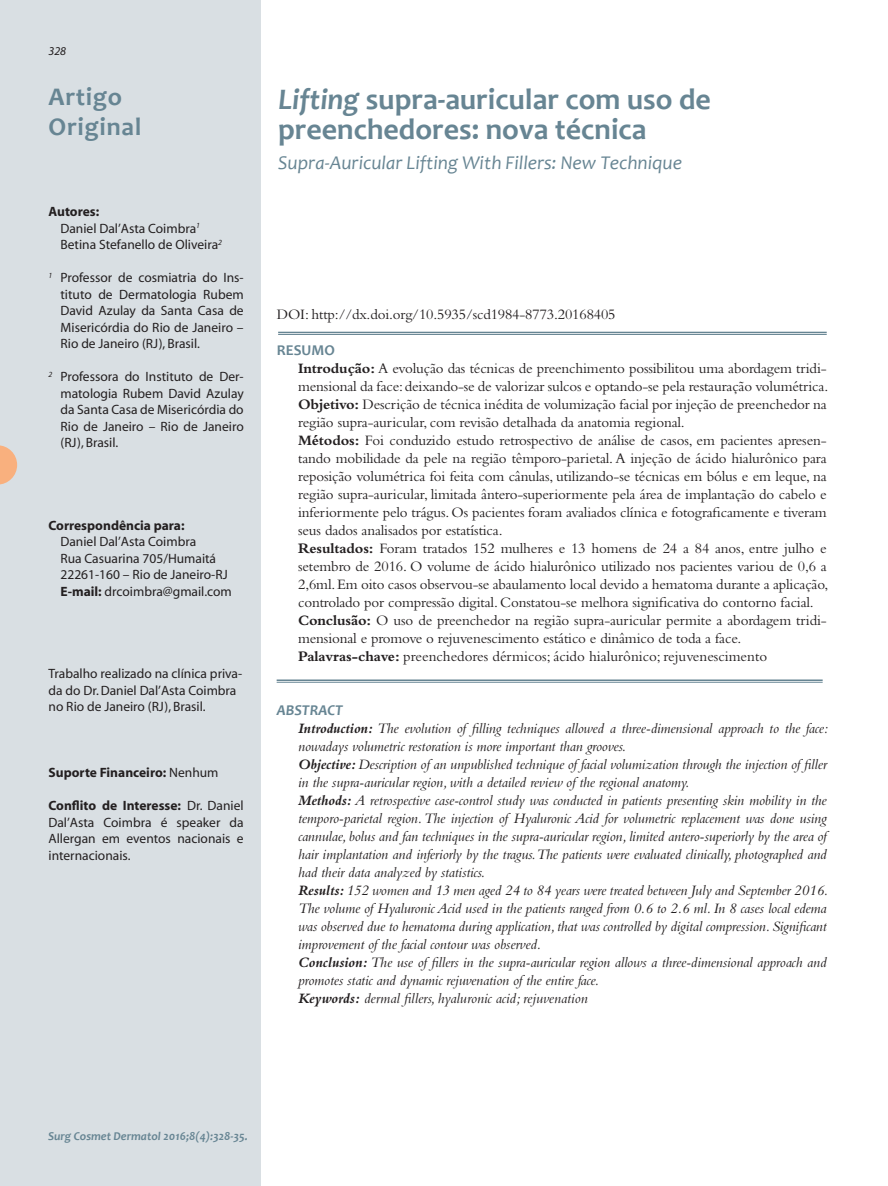
<style>
.page{position:relative;width:888px;height:1186px;background:#fff}
.page>*{position:absolute;margin:0;border:0;box-sizing:border-box;transform-origin:0 0}
.t1{font:700 30px "Candara";color:#678593}
.t2{font:700 25.5px "Candara";letter-spacing:.03em;color:#678593}
.t3{font:italic 19.5px "Candara";color:#678593}
.t4{font:15px/18px "Bembo";letter-spacing:-.01em;color:#231f20}
.t5{font:italic 15px/18px "Bembo";letter-spacing:-.01em;color:#231f20}
.t6{font:italic 700 15px "Candara";color:#678593}
.t7{font:700 15px "Candara";color:#678593}
.t8{font:13.5px/16.5px "Myriad";color:#231f20;text-align:justify}
.t9{font:700 13.5px "Myriad";color:#231f20}
.t10{font:italic 700 12px "Candara";color:#678593}
.t11{font:italic 12px "Myriad";color:#231f20}
.s1{font-weight:700}
.s2{font-weight:400}
.s3{font-style:italic}
</style>
<div class="page">
<div style="left:0;top:0;width:261px;height:1186px;background:#d9dfe3"></div>
<hr style="left:278px;top:332px;width:549px;height:1px;background:#678593">
<hr style="left:278px;top:334px;width:549px;height:1px;background:#678593">
<hr style="left:277px;top:679px;width:546px;height:2px;background:#678593">
<hr style="left:277px;top:682px;width:546px;height:1px;background:#678593">
<svg style="left:0;top:445px;width:17px;height:39px"></svg>
<p class="t11" style="left:49px;top:45px;width:19px">328</p>
<p class="t2" style="left:49px;top:81px;width:75px">Artigo</p>
<p class="t2" style="left:49px;top:111px;width:94px">Original</p>
<p class="t9" style="left:49px;top:204px;width:52px">Autores:</p>
<p class="t8" style="left:61px;top:220px;width:141px">Daniel Dal’Asta Coimbra<sup>1</sup></p>
<p class="t8" style="left:61px;top:237px;width:163px">Betina Stefanello de Oliveira<sup>2</sup></p>
<p class="t8" style="left:61px;top:270px;width:185px;text-indent:-12px"><sup>1</sup> Professor de cosmiatria do Ins&shy;tituto de Dermatologia Rubem David Azulay da Santa Casa de Misericórdia do Rio de Janeiro – Rio de Janeiro (RJ), Brasil.</p>
<p class="t8" style="left:61px;top:369px;width:185px;text-indent:-12px"><sup>2</sup> Professora do Instituto de Der&shy;matologia Rubem David Azulay da Santa Casa de Misericórdia do Rio de Janeiro – Rio de Janeiro (RJ), Brasil.</p>
<p class="t9" style="left:49px;top:518px;width:138px">Correspondência para:</p>
<p class="t8" style="left:61px;top:534px;width:137px">Daniel Dal’Asta Coimbra</p>
<p class="t8" style="left:61px;top:550px;width:157px">Rua Casuarina 705/Humaitá</p>
<p class="t8" style="left:61px;top:567px;width:169px">22261-160 – Rio de Janeiro-RJ</p>
<p class="t8" style="left:61px;top:583px;width:173px"><span class="s1">E-mail:</span> drcoimbra@gmail.com</p>
<p class="t8" style="left:49px;top:666px;width:195px;text-align:left">Trabalho realizado na clínica priva&shy;da do Dr. Daniel Dal’Asta Coimbra no Rio de Janeiro (RJ), Brasil.</p>
<p class="t9" style="left:49px;top:765px;width:172px">Suporte Financeiro: <span class="s2">Nenhum</span></p>
<p class="t8" style="left:49px;top:798px;width:197px"><span class="s1">Conflito de Interesse:</span> Dr. Daniel Dal’Asta Coimbra é speaker da Allergan em eventos nacionais e internacionais.</p>
<p class="t1" style="left:278px;top:81px;width:434px"><span class="s3">Lifting</span> supra-auricular com uso de</p>
<p class="t1" style="left:278px;top:111px;width:370px">preenchedores: nova técnica</p>
<p class="t3" style="left:278px;top:151px;width:405px">Supra-Auricular Lifting With Fillers: New Technique</p>
<p class="t4" style="left:277px;top:305px;width:340px">DOI: http://dx.doi.org/10.5935/scd1984-8773.20168405</p>
<p class="t7" style="left:277px;top:341px;width:59px">RESUMO</p>
<p class="t4" style="left:298px;top:359px;width:532px"><span class="s1">Introdução:</span> A evolução das técnicas de preenchimento possibilitou uma abordagem tridi&shy;mensional da face: deixando-se de valorizar sulcos e optando-se pela restauração volumétrica.</p>
<p class="t4" style="left:298px;top:395px;width:530px"><span class="s1">Objetivo:</span> Descrição de técnica inédita de volumização facial por injeção de preenchedor na região supra-auricular, com revisão detalhada da anatomia regional.</p>
<p class="t4" style="left:298px;top:431px;width:530px;text-align:justify"><span class="s1">Métodos:</span> Foi conduzido estudo retrospectivo de análise de casos, em pacientes apresen&shy;tando mobilidade da pele na região têmporo-parietal. A injeção de ácido hialurônico para reposição volumétrica foi feita com cânulas, utilizando-se técnicas em bólus e em leque, na região supra-auricular, limitada ântero-superiormente pela área de implantação do cabelo e inferiormente pelo trágus. Os pacientes foram avaliados clínica e fotograficamente e tiveram seus dados analisados por estatística.</p>
<p class="t4" style="left:298px;top:539px;width:532px;text-align:justify"><span class="s1">Resultados:</span> Foram tratados 152 mulheres e 13 homens de 24 a 84 anos, entre julho e setembro de 2016. O volume de ácido hialurônico utilizado nos pacientes variou de 0,6 a 2,6ml. Em oito casos observou-se abaulamento local devido a hematoma durante a aplicação, controlado por compressão digital. Constatou-se melhora significativa do contorno facial.</p>
<p class="t4" style="left:298px;top:611px;width:530px"><span class="s1">Conclusão:</span> O uso de preenchedor na região supra-auricular permite a abordagem tridi&shy;mensional e promove o rejuvenescimento estático e dinâmico de toda a face.</p>
<p class="t4" style="left:298px;top:647px;width:471px"><span class="s1">Palavras-chave:</span> preenchedores dérmicos; ácido hialurônico; rejuvenescimento</p>
<p class="t6" style="left:277px;top:701px;width:67px">ABSTRACT</p>
<p class="t5" style="left:298px;top:719px;width:532px"><span class="s1">Introduction:</span> The evolution of filling techniques allowed a three-dimensional approach to the face: nowadays volumetric restoration is more important than grooves.</p>
<p class="t5" style="left:298px;top:755px;width:530px"><span class="s1">Objective:</span> Description of an unpublished technique of facial volumization through the injection of filler in the supra-auricular region, with a detailed review of the regional anatomy.</p>
<p class="t5" style="left:298px;top:791px;width:530px;text-align:justify"><span class="s1">Methods:</span> A retrospective case-control study was conducted in patients presenting skin mobility in the temporo-parietal region. The injection of Hyaluronic Acid for volumetric replacement was done using cannulae, bolus and fan techniques in the supra-auricular region, limited antero-superiorly by the area of hair implantation and inferiorly by the tragus.The patients were evaluated clinically, photographed and had their data analyzed by statistics.</p>
<p class="t5" style="left:298px;top:881px;width:532px;text-align:justify"><span class="s1">Results:</span> 152 women and 13 men aged 24 to 84 years were treated between July and September 2016.<br>The volume of Hyaluronic Acid used in the patients ranged from 0.6 to 2.6 ml. In 8 cases local edema was observed due to hematoma during application, that was controlled by digital compression. Significant improvement of the facial contour was observed.</p>
<p class="t5" style="left:298px;top:953px;width:530px"><span class="s1">Conclusion:</span> The use of fillers in the supra-auricular region allows a three-dimensional approach and promotes static and dynamic rejuvenation of the entire face.</p>
<p class="t5" style="left:298px;top:989px;width:291px"><span class="s1">Keywords:</span> dermal fillers, hyaluronic acid; rejuvenation</p>
<p class="t10" style="left:48px;top:1128px;width:201px">Surg Cosmet Dermatol 2016;8(4):328-35.</p>
</div>
